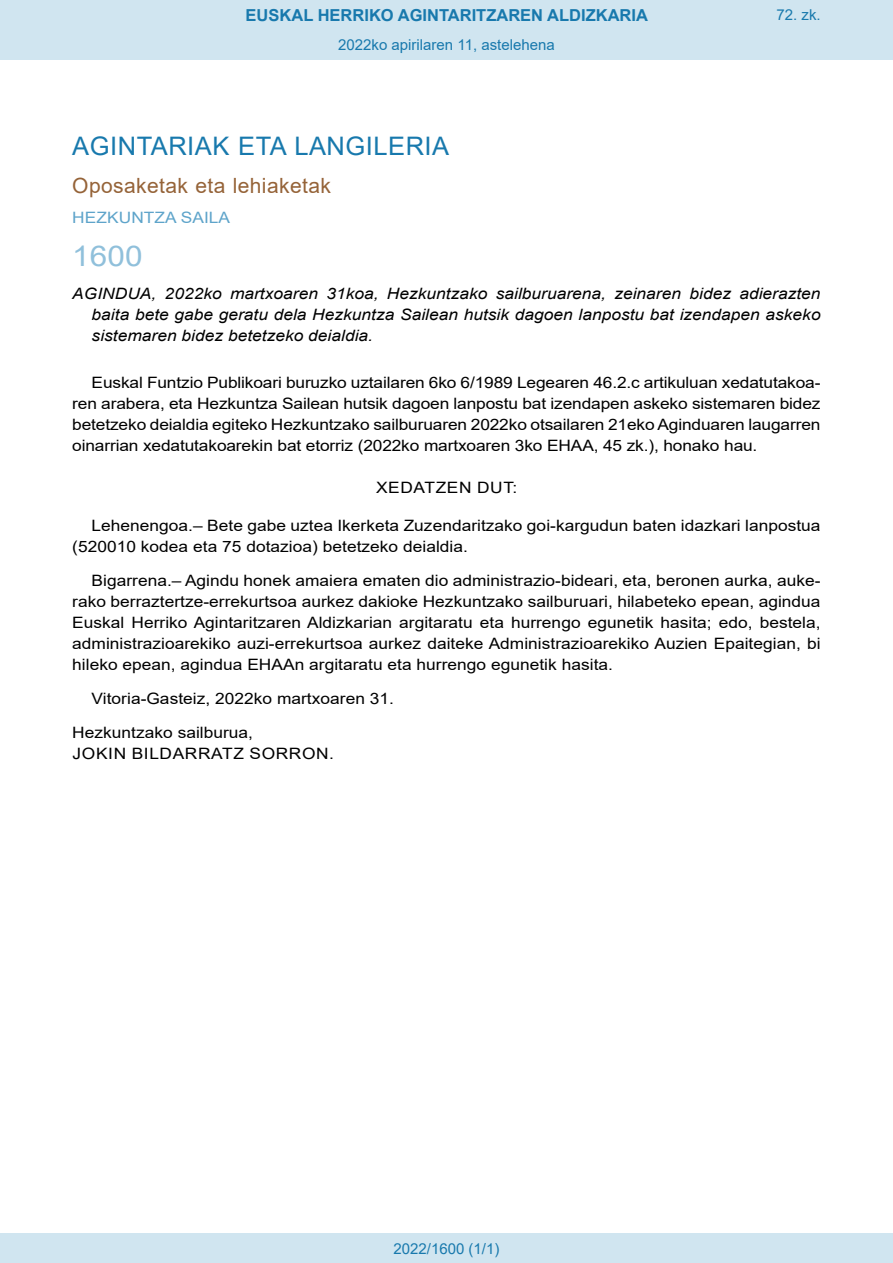
<style>
.page{position:relative;width:893px;height:1263px;background:#fff}
.page>*{position:absolute;margin:0;border:0;box-sizing:border-box;transform-origin:0 0}
.BOPVOrden{font:28.5px "Arial";color:#90c0db;scale:1.11 1}
.BOPVSeccion{font:25.5px "Arial";letter-spacing:.02em;color:#1879ad}
.BOPVSubseccion{font:21px "Arial";letter-spacing:.02em;color:#956338}
.t1{font:700 16.5px "Arial";color:#1879ad}
.BOPVDetalle{font:15.6px/21px "Arial";color:#000;text-align:justify;scale:1.11 1}
.BOPVTitulo{font:italic 15.6px/21px "Arial";color:#000;text-align:justify;scale:1.11 1}
.BOPVFirmaLugFec{font:15.6px "Arial";color:#000;scale:1.11 1}
.BOPVFirmaNombre{font:15.6px "Arial";letter-spacing:.035em;color:#000;scale:1.11 1}
.BOPVFirmaPuesto{font:15.6px "Arial";color:#000;scale:1.11 1}
.BOPVOrganismo{font:15.6px "Arial";letter-spacing:.005em;color:#5ea4ca;scale:1.11 1}
.BOPVClave{font:15.6px "Arial";letter-spacing:.035em;color:#000;scale:1.11 1}
.Paginacion_Centro{font:15px "Arial";color:#1879ad}
</style>
<div class="page">
<div style="left:0;top:0;width:893px;height:60px;background:#d0e5f0"></div>
<div style="left:0;top:1233px;width:893px;height:30px;background:#d0e5f0"></div>
<p class="t1" style="left:246px;top:3px;width:404px">EUSKAL HERRIKO AGINTARITZAREN ALDIZKARIA</p>
<p class="Paginacion_Centro" style="left:338px;top:35px;width:218px">2022ko apirilaren 11, astelehena</p>
<p class="Paginacion_Centro" style="left:776px;top:5px;width:46px">72. zk.</p>
<p class="BOPVSeccion" style="left:72px;top:128px;width:378px">AGINTARIAK ETA LANGILERIA</p>
<p class="BOPVSubseccion" style="left:72px;top:171px;width:260px">Oposaketak eta lehiaketak</p>
<p class="BOPVOrganismo" style="left:72px;top:207px;width:144px">HEZKUNTZA SAILA</p>
<p class="BOPVOrden" style="left:72px;top:236px;width:65px">1600</p>
<p class="BOPVTitulo" style="left:92px;top:284px;width:658px;text-indent:-19px">AGINDUA, 2022ko martxoaren 31koa, Hezkuntzako sailburuarena, zeinaren bidez adierazten baita bete gabe geratu dela Hezkuntza Sailean hutsik dagoen lanpostu bat izendapen askeko sistemaren bidez betetzeko deialdia.</p>
<p class="BOPVDetalle" style="left:72px;top:372px;width:676px;text-indent:19px">Euskal Funtzio Publikoari buruzko uztailaren 6ko 6/1989 Legearen 46.2.c artikuluan xedatutakoa&shy;ren arabera, eta Hezkuntza Sailean hutsik dagoen lanpostu bat izendapen askeko sistemaren bidez betetzeko deialdia egiteko Hezkuntzako sailburuaren 2022ko otsailaren 21eko Aginduaren laugarren oinarrian xedatutakoarekin bat etorriz (2022ko martxoaren 3ko EHAA, 45 zk.), honako hau.</p>
<p class="BOPVClave" style="left:376px;top:477px;width:129px">XEDATZEN DUT:</p>
<p class="BOPVDetalle" style="left:72px;top:515px;width:676px;text-indent:19px">Lehenengoa.– Bete gabe uztea Ikerketa Zuzendaritzako goi-kargudun baten idazkari lanpostua (520010 kodea eta 75 dotazioa) betetzeko deialdia.</p>
<p class="BOPVDetalle" style="left:72px;top:570px;width:676px;text-indent:19px">Bigarrena.– Agindu honek amaiera ematen dio administrazio-bideari, eta, beronen aurka, auke&shy;rako berraztertze-errekurtsoa aurkez dakioke Hezkuntzako sailburuari, hilabeteko epean, agindua Euskal Herriko Agintaritzaren Aldizkarian argitaratu eta hurrengo egunetik hasita; edo, bestela, administrazioarekiko auzi-errekurtsoa aurkez daiteke Administrazioarekiko Auzien Epaitegian, bi hileko epean, agindua EHAAn argitaratu eta hurrengo egunetik hasita.</p>
<p class="BOPVFirmaLugFec" style="left:92px;top:687px;width:274px">Vitoria-Gasteiz, 2022ko martxoaren 31.</p>
<p class="BOPVFirmaPuesto" style="left:72px;top:721px;width:164px">Hezkuntzako sailburua,</p>
<p class="BOPVFirmaNombre" style="left:73px;top:742px;width:237px">JOKIN BILDARRATZ SORRON.</p>
<p class="Paginacion_Centro" style="left:393px;top:1238px;width:107px">2022/1600 (1/1)</p>
</div>
